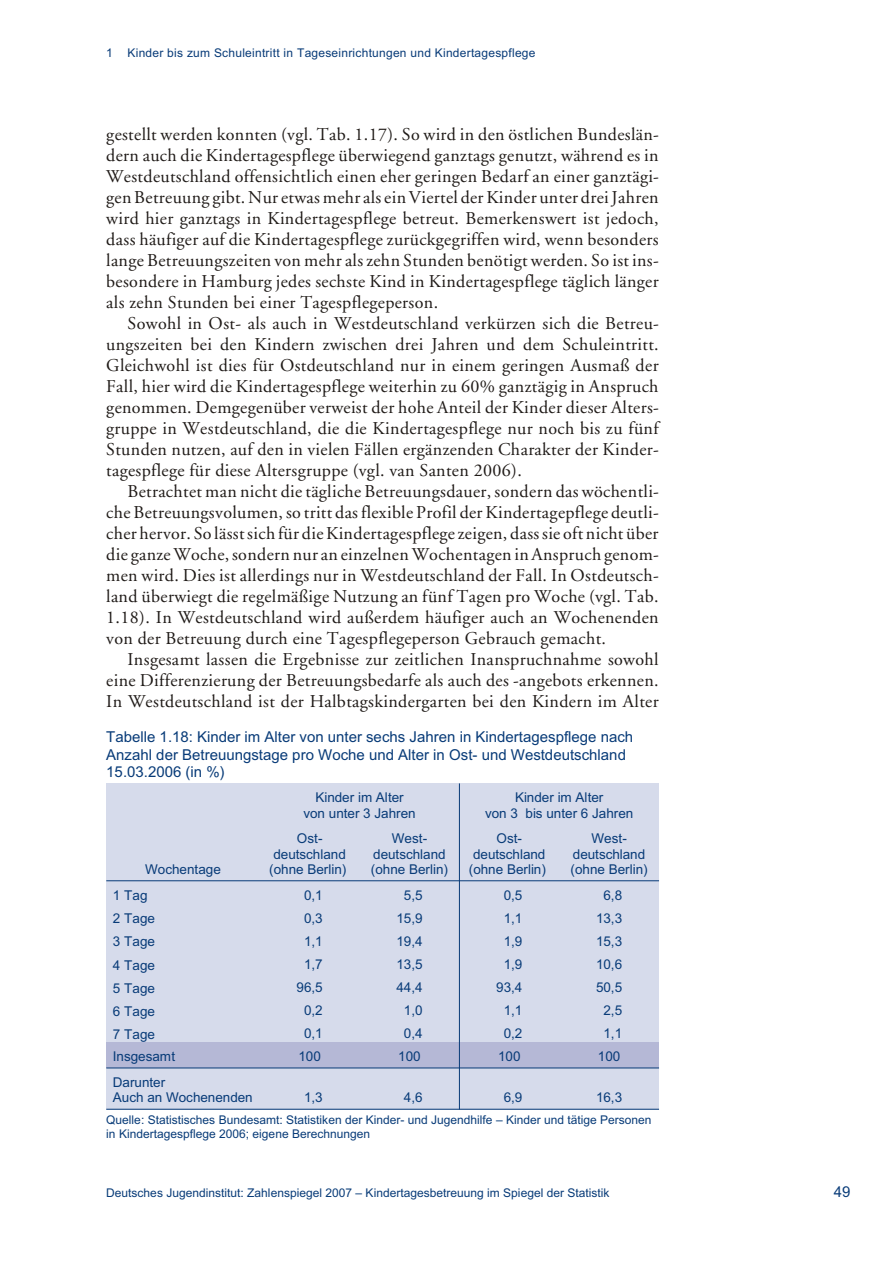
<style>
.page{position:relative;width:894px;height:1263px;background:#fff}
.page>*{position:absolute;margin:0;border:0;box-sizing:border-box;transform-origin:0 0}
.t1{font:18px/21px "Adobe Garamond LT";letter-spacing:.02em;color:#1f1a17;text-align:justify}
.t2{font:15px/17.5px "Arial";color:#083b78}
.t3{font:13.5px/15.8px "Arial";letter-spacing:-.005em;color:#083b78;text-align:center}
.t4{font:12px/14px "Arial";color:#083b78}
.t5{font:12px "Arial";letter-spacing:.02em;color:#083b78}
</style>
<div class="page">
<div style="left:106px;top:783px;width:553px;height:327px;background:#d6dbeb"></div>
<div style="left:106px;top:1042px;width:154px;height:26px;background:#b5b8d6"></div>
<div style="left:260px;top:1042px;width:100px;height:26px;background:#b5b8d6"></div>
<div style="left:360px;top:1042px;width:99px;height:26px;background:#b5b8d6"></div>
<div style="left:459px;top:1042px;width:100px;height:26px;background:#b5b8d6"></div>
<div style="left:559px;top:1042px;width:100px;height:26px;background:#b5b8d6"></div>
<hr style="left:106px;top:880px;width:553px;height:1px;background:#083b78">
<hr style="left:106px;top:1068px;width:553px;height:1px;background:#083b78">
<hr style="left:106px;top:1109px;width:553px;height:1px;background:#083b78">
<hr style="left:459px;top:783px;width:1px;height:327px;background:#083b78">
<p class="t5" style="left:106px;top:48px;width:431px">1 Kin der bis zum Schul ein tritt in Ta ges ein rich tun gen und Kin der ta ges pfle ge</p>
<p class="t1" style="left:106px;top:126px;width:554px">ge stellt werden konn ten (vgl. Tab. 1.17). So wird in den öst li chen Bun des län - dern auch die Kin der ta ges pfle ge über wie gend ganz tags ge nutzt, wäh rend es in West deutsch land of fen sicht lich ei nen eher ge rin gen Be darf an ei ner ganz tä gi - gen Be treu ung gibt. Nur et was mehr als ein Vier tel der Kinder un ter drei Jah ren wird hier ganz tags in Kin der ta ges pfle ge be treut. Be mer kens wert ist je doch, dass häu fi ger auf die Kin der ta ges pfle ge zu rüc kge grif fen wird, wenn be son ders lan ge Be treu ungs zei ten von mehr als zehn Stun den benö tigt wer den. So ist ins&shy;be son de re in Ham burg je des sechs te Kind in Kin der ta ges pfle ge täg lich län ger als zehn Stun den bei ei ner Ta ges pfle ge per son.</p>
<p class="t1" style="left:106px;top:315px;width:554px;text-indent:21px">So wohl in Ost- als auch in West deutsch land ver kür zen sich die Betreu - ungs zei ten bei den Kin dern zwi schen drei Jah ren und dem Schul ein tritt.<br>Gleich wohl ist dies für Ost deutsch land nur in ei nem ge rin gen Ausmaß der Fall, hier wird die Kin der ta ges pfle ge wei ter hin zu 60% ganz tä gig in Anspruch ge nom men. Dem ge gen über ver weist der hohe An teil der Kin der die ser Al ters - grup pe in West deutsch land, die die Kin der ta ges pfle ge nur noch bis zu fünf Stun den nut zen, auf den in vielen Fäl len er gän zen den Cha rak ter der Kinder - ta ges pfle ge für die se Al ters grup pe (vgl. van San ten 2006).</p>
<p class="t1" style="left:106px;top:483px;width:554px;text-indent:21px">Be trach tet man nicht die täg li che Be treu ungs dau er, son dern das wö chent li - che Be treu ungs vo lu men, so tritt das fle xi ble Pro fil der Kin der ta ge pfle ge deut li - cher her vor. So lässt sich für die Kin der ta ges pfle ge zei gen, dass sie oft nicht über die gan ze Wo che, son dern nur an ein zel nen Wo chen ta gen in An spruch ge nom - men wird. Dies ist al ler dings nur in West deutsch land der Fall. In Ost deutsch - land über wiegt die regel mä ßi ge Nut zung an fünf Tagen pro Wo che (vgl. Tab.<br>1.18). In West deutsch land wird au ßer dem häu fi ger auch an Wo chen en den von der Be treu ung durch eine Ta ges pfle ge per son Ge brauch ge macht.</p>
<p class="t1" style="left:106px;top:651px;width:554px;text-indent:21px">Ins ge samt las sen die Er geb nis se zur zeit li chen In an spruch nah me so wohl eine Dif fer en zie rung der Be treu ungs be dar fe als auch des -an ge bots er ken nen.<br>In West deutsch land ist der Halbtags kin der gar ten bei den Kin dern im Al ter</p>
<p class="t2" style="left:106px;top:730px;width:528px">Ta bel le 1.18: Kin der im Al ter von un ter sechs Jah ren in Kin der ta ges pfle ge nach<br>An zahl der Be treu ungs ta ge pro Wo che und Alter in Ost- und West deutsch land<br>15.03.2006 (in %)</p>
<p class="t3" style="left:145px;top:863px;width:77px">Wo chen ta ge</p>
<p class="t3" style="left:303px;top:791px;width:114px">Kin der im Al ter von un ter 3 Jah ren</p>
<p class="t3" style="left:485px;top:791px;width:150px">Kin der im Al ter<br>von 3 bis un ter 6 Jah ren</p>
<p class="t3" style="left:269px;top:832px;width:79px">Ost-<br>deutsch land (ohne Ber lin)</p>
<p class="t3" style="left:371px;top:832px;width:79px">West&shy;deutsch land (ohne Ber lin)</p>
<p class="t3" style="left:469px;top:832px;width:79px">Ost-<br>deutsch land (ohne Ber lin)</p>
<p class="t3" style="left:571px;top:832px;width:79px">West&shy;deutsch land (ohne Ber lin)</p>
<p class="t3" style="left:113px;top:889px;width:36px">1 Tag</p>
<p class="t3" style="left:304px;top:888px;width:20px">0,1</p>
<p class="t3" style="left:404px;top:888px;width:20px">5,5</p>
<p class="t3" style="left:504px;top:888px;width:20px">0,5</p>
<p class="t3" style="left:604px;top:888px;width:20px">6,8</p>
<p class="t3" style="left:113px;top:912px;width:44px">2 Tage</p>
<p class="t3" style="left:304px;top:911px;width:20px">0,3</p>
<p class="t3" style="left:396px;top:911px;width:28px">15,9</p>
<p class="t3" style="left:504px;top:911px;width:20px">1,1</p>
<p class="t3" style="left:596px;top:911px;width:28px">13,3</p>
<p class="t3" style="left:113px;top:935px;width:44px">3 Tage</p>
<p class="t3" style="left:304px;top:934px;width:20px">1,1</p>
<p class="t3" style="left:396px;top:934px;width:28px">19,4</p>
<p class="t3" style="left:504px;top:934px;width:20px">1,9</p>
<p class="t3" style="left:596px;top:934px;width:28px">15,3</p>
<p class="t3" style="left:113px;top:958px;width:44px">4 Tage</p>
<p class="t3" style="left:304px;top:957px;width:20px">1,7</p>
<p class="t3" style="left:396px;top:957px;width:28px">13,5</p>
<p class="t3" style="left:504px;top:957px;width:20px">1,9</p>
<p class="t3" style="left:596px;top:957px;width:28px">10,6</p>
<p class="t3" style="left:113px;top:981px;width:44px">5 Tage</p>
<p class="t3" style="left:297px;top:981px;width:28px">96,5</p>
<p class="t3" style="left:396px;top:981px;width:28px">44,4</p>
<p class="t3" style="left:496px;top:981px;width:28px">93,4</p>
<p class="t3" style="left:596px;top:981px;width:28px">50,5</p>
<p class="t3" style="left:113px;top:1004px;width:44px">6 Tage</p>
<p class="t3" style="left:304px;top:1004px;width:20px">0,2</p>
<p class="t3" style="left:404px;top:1004px;width:20px">1,0</p>
<p class="t3" style="left:504px;top:1004px;width:20px">1,1</p>
<p class="t3" style="left:604px;top:1004px;width:20px">2,5</p>
<p class="t3" style="left:113px;top:1027px;width:44px">7 Tage</p>
<p class="t3" style="left:304px;top:1027px;width:20px">0,1</p>
<p class="t3" style="left:404px;top:1027px;width:20px">0,4</p>
<p class="t3" style="left:504px;top:1027px;width:20px">0,2</p>
<p class="t3" style="left:604px;top:1027px;width:20px">1,1</p>
<p class="t3" style="left:113px;top:1050px;width:64px">Insgesamt</p>
<p class="t3" style="left:298px;top:1050px;width:24px">100</p>
<p class="t3" style="left:398px;top:1050px;width:24px">100</p>
<p class="t3" style="left:498px;top:1050px;width:24px">100</p>
<p class="t3" style="left:598px;top:1050px;width:24px">100</p>
<p class="t3" style="left:113px;top:1075px;width:141px;text-align:left">Darunter<br>Auch an Wo chen en den</p>
<p class="t3" style="left:304px;top:1091px;width:20px">1,3</p>
<p class="t3" style="left:404px;top:1091px;width:20px">4,6</p>
<p class="t3" style="left:504px;top:1091px;width:20px">6,9</p>
<p class="t3" style="left:596px;top:1091px;width:28px">16,3</p>
<p class="t4" style="left:106px;top:1114px;width:547px">Quel le: Sta tis ti sches Bun des amt: Sta tis ti ken der Kin der- und Ju gend hil fe – Kin der und tä ti ge Per so nen in Kin der ta ges pfle ge 2006; ei ge ne Be rech nun gen</p>
<p class="t4" style="left:106px;top:1187px;width:505px">Deutsches Jugendinstitut: Zahlenspiegel 2007 – Kindertagesbetreuung im Spiegel der Statistik</p>
<p class="t2" style="left:834px;top:1184px;width:18px">49</p>
</div>
